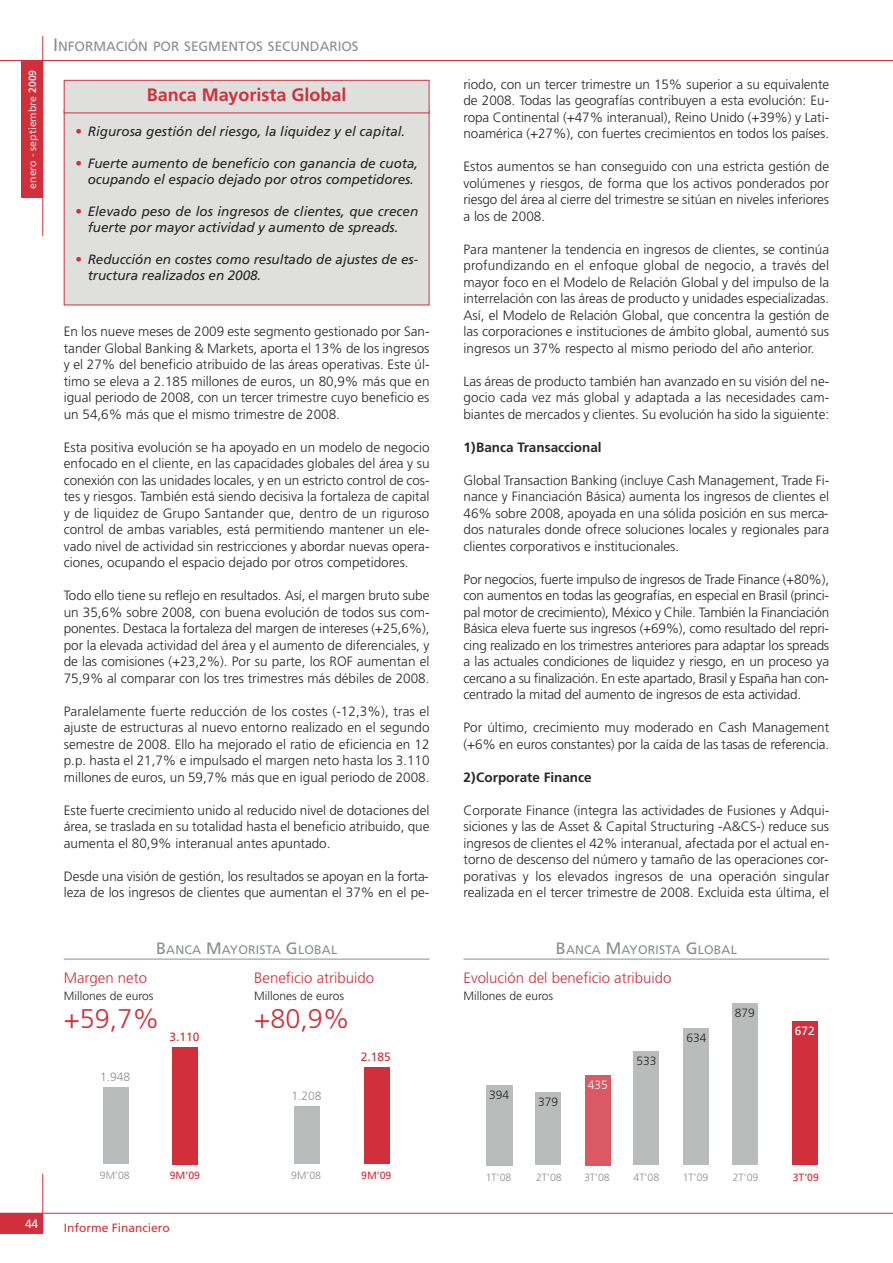
<style>
.page{position:relative;width:893px;height:1263px;background:#fff}
.page>*{position:absolute;margin:0;border:0;box-sizing:border-box;transform-origin:0 0}
.t1{font:300 27px "Frutiger";color:#d12f3b}
.t2{font:700 18px "Frutiger";color:#d12f3b}
.t3{font:300 15px "Frutiger";color:#d12f3b}
.t4{font:300 13.5px/16.5px "Frutiger";color:#272627;text-align:justify}
.t5{font:italic 13.5px/16.5px "Frutiger";letter-spacing:-.005em;color:#272627}
.t6{font:700 13.5px "Frutiger";color:#272627}
.t7{font:13.5px "Frutiger";color:#8a8c8e}
.t8{font:12.3px "Frutiger";letter-spacing:.01em;color:#8a8c8e}
.t9{font:300 12px "Frutiger";color:#272627}
.t10{font:12px "Frutiger";color:#d12f3b}
.t11{font:300 12px "Frutiger";color:#8a8c8e}
.t12{font:12px "Frutiger";color:#fff}
.t13{font:300 12px "Frutiger";color:#fff}
.t14{font:300 10.5px "Frutiger";color:#8a8c8e}
.t15{font:10.5px "Frutiger";color:#dfe0de}
.t16{font:10.5px "Frutiger";color:#d12f3b}
.s1{font-weight:700}
.s2{font-size:18px}
.s3{color:#d12f3b}
.s4{font-size:16.5px}
</style>
<div class="page">
<hr style="left:43px;top:36px;width:1px;height:200px;background:#d12f3b">
<hr style="left:43px;top:1174px;width:1px;height:60px;background:#d12f3b">
<hr style="left:0;top:60px;width:893px;height:1px;background:#d12f3b">
<hr style="left:0;top:1213px;width:893px;height:1px;background:#d12f3b">
<div style="left:21px;top:61px;width:22px;height:137px;background:#d12f3b"></div>
<div style="left:0;top:1213px;width:43px;height:21px;background:#d12f3b"></div>
<div style="left:103px;top:1088px;width:25px;height:76px;background:#babcbc"></div>
<div style="left:173px;top:1047px;width:25px;height:117px;background:#d12f3b"></div>
<div style="left:294px;top:1107px;width:26px;height:57px;background:#babcbc"></div>
<div style="left:364px;top:1067px;width:26px;height:97px;background:#d12f3b"></div>
<hr style="left:64px;top:959px;width:365px;height:1px;background:#8a8c8e">
<hr style="left:463px;top:959px;width:366px;height:1px;background:#8a8c8e">
<div style="left:684px;top:1028px;width:25px;height:137px;background:#babcbc"></div>
<div style="left:732px;top:1003px;width:26px;height:162px;background:#babcbc"></div>
<div style="left:792px;top:1021px;width:26px;height:144px;background:#d12f3b"></div>
<div style="left:486px;top:1085px;width:26px;height:80px;background:#babcbc"></div>
<div style="left:535px;top:1092px;width:26px;height:73px;background:#babcbc"></div>
<div style="left:585px;top:1075px;width:25px;height:90px;background:#da5963"></div>
<div style="left:634px;top:1051px;width:25px;height:114px;background:#babcbc"></div>
<div style="left:65px;top:111px;width:364px;height:194px;background:#dfe0de"></div>
<div style="left:65px;top:81px;width:364px;height:32px;background:#dfe0de"></div>
<div style="left:64px;top:80px;width:365px;height:33px;border:1px solid #d12f3b"></div>
<p class="t15" style="left:28px;top:189px;width:120px;rotate:-90deg">enero - septiembre <span class="s1">2009</span></p>
<p class="t7" style="left:53px;top:41px;width:307px"><span class="s2">I</span>NFORMACIÓN POR SEGMENTOS SECUNDARIOS</p>
<h2 class="t2" style="left:147px;top:88px;width:201px">Banca Mayorista Global</h2>
<p class="t5" style="left:75px;top:125px;width:332px"><span class="s3">•</span> Rigurosa gestión del riesgo, la liquidez y el capital.</p>
<p class="t5" style="left:88px;top:156px;width:332px;text-indent:-13px"><span class="s3">•</span> Fuerte aumento de beneficio con ganancia de cuota, ocupando el espacio dejado por otros competidores.</p>
<p class="t5" style="left:75px;top:204px;width:345px;text-align:center"><span class="s3">•</span> Elevado peso de los ingresos de clientes, que crecen fuerte por mayor actividad y aumento de spreads.</p>
<p class="t5" style="left:88px;top:252px;width:332px;text-indent:-13px"><span class="s3">•</span> Reducción en costes como resultado de ajustes de es&shy;tructura realizados en 2008.</p>
<p class="t4" style="left:64px;top:324px;width:367px">En los nueve meses de 2009 este segmento gestionado por San&shy;tander Global Banking &amp; Markets, aporta el 13% de los ingresos y el 27% del beneficio atribuido de las áreas operativas. Este úl&shy;timo se eleva a 2.185 millones de euros, un 80,9% más que en igual periodo de 2008, con un tercer trimestre cuyo beneficio es un 54,6% más que el mismo trimestre de 2008.</p>
<p class="t4" style="left:64px;top:440px;width:367px">Esta positiva evolución se ha apoyado en un modelo de negocio enfocado en el cliente, en las capacidades globales del área y su conexión con las unidades locales, y en un estricto control de cos&shy;tes y riesgos. También está siendo decisiva la fortaleza de capital y de liquidez de Grupo Santander que, dentro de un riguroso control de ambas variables, está permitiendo mantener un ele&shy;vado nivel de actividad sin restricciones y abordar nuevas opera&shy;ciones, ocupando el espacio dejado por otros competidores.</p>
<p class="t4" style="left:64px;top:588px;width:367px">Todo ello tiene su reflejo en resultados. Así, el margen bruto sube un 35,6% sobre 2008, con buena evolución de todos sus com&shy;ponentes. Destaca la fortaleza del margen de intereses (+25,6%), por la elevada actividad del área y el aumento de diferenciales, y de las comisiones (+23,2%). Por su parte, los ROF aumentan el 75,9% al comparar con los tres trimestres más débiles de 2008.</p>
<p class="t4" style="left:64px;top:704px;width:367px">Paralelamente fuerte reducción de los costes (-12,3%), tras el ajuste de estructuras al nuevo entorno realizado en el segundo semestre de 2008. Ello ha mejorado el ratio de eficiencia en 12 p.p. hasta el 21,7% e impulsado el margen neto hasta los 3.110 millones de euros, un 59,7% más que en igual periodo de 2008.</p>
<p class="t4" style="left:64px;top:803px;width:367px">Este fuerte crecimiento unido al reducido nivel de dotaciones del área, se traslada en su totalidad hasta el beneficio atribuido, que aumenta el 80,9% interanual antes apuntado.</p>
<p class="t4" style="left:64px;top:869px;width:367px">Desde una visión de gestión, los resultados se apoyan en la forta&shy;leza de los ingresos de clientes que aumentan el 37% en el pe-</p>
<p class="t4" style="left:463px;top:77px;width:367px">riodo, con un tercer trimestre un 15% superior a su equivalente de 2008. Todas las geografías contribuyen a esta evolución: Eu&shy;ropa Continental (+47% interanual), Reino Unido (+39%) y Lati&shy;noamérica (+27%), con fuertes crecimientos en todos los países.</p>
<p class="t4" style="left:463px;top:159px;width:367px">Estos aumentos se han conseguido con una estricta gestión de volúmenes y riesgos, de forma que los activos ponderados por riesgo del área al cierre del trimestre se sitúan en niveles inferiores a los de 2008.</p>
<p class="t4" style="left:463px;top:242px;width:367px">Para mantener la tendencia en ingresos de clientes, se continúa profundizando en el enfoque global de negocio, a través del mayor foco en el Modelo de Relación Global y del impulso de la interrelación con las áreas de producto y unidades especializadas.<br>Así, el Modelo de Relación Global, que concentra la gestión de las corporaciones e instituciones de ámbito global, aumentó sus ingresos un 37% respecto al mismo periodo del año anterior.</p>
<p class="t4" style="left:463px;top:374px;width:367px">Las áreas de producto también han avanzado en su visión del ne&shy;gocio cada vez más global y adaptada a las necesidades cam&shy;biantes de mercados y clientes. Su evolución ha sido la siguiente:</p>
<p class="t6" style="left:463px;top:442px;width:140px">1)Banca Transaccional</p>
<p class="t4" style="left:463px;top:473px;width:367px">Global Transaction Banking (incluye Cash Management, Trade Fi&shy;nance y Financiación Básica) aumenta los ingresos de clientes el 46% sobre 2008, apoyada en una sólida posición en sus merca&shy;dos naturales donde ofrece soluciones locales y regionales para clientes corporativos e institucionales.</p>
<p class="t4" style="left:463px;top:572px;width:367px">Por negocios, fuerte impulso de ingresos de Trade Finance (+80%), con aumentos en todas las geografías, en especial en Brasil (princi&shy;pal motor de crecimiento), México y Chile. También la Financiación Básica eleva fuerte sus ingresos (+69%), como resultado del repri&shy;cing realizado en los trimestres anteriores para adaptar los spreads a las actuales condiciones de liquidez y riesgo, en un proceso ya cercano a su finalización. En este apartado, Brasil y España han con&shy;centrado la mitad del aumento de ingresos de esta actividad.</p>
<p class="t4" style="left:463px;top:720px;width:367px">Por último, crecimiento muy moderado en Cash Management (+6% en euros constantes) por la caída de las tasas de referencia.</p>
<p class="t6" style="left:463px;top:772px;width:130px">2)Corporate Finance</p>
<p class="t4" style="left:463px;top:803px;width:367px">Corporate Finance (integra las actividades de Fusiones y Adqui&shy;siciones y las de Asset &amp; Capital Structuring -A&amp;CS-) reduce sus ingresos de clientes el 42% interanual, afectada por el actual en&shy;torno de descenso del número y tamaño de las operaciones cor&shy;porativas y los elevados ingresos de una operación singular realizada en el tercer trimestre de 2008. Excluida esta última, el</p>
<p class="t8" style="left:156px;top:945px;width:183px"><span class="s4">B</span>ANCA <span class="s4">M</span>AYORISTA <span class="s4">G</span>LOBAL</p>
<p class="t8" style="left:556px;top:945px;width:183px"><span class="s4">B</span>ANCA <span class="s4">M</span>AYORISTA <span class="s4">G</span>LOBAL</p>
<p class="t3" style="left:64px;top:972px;width:85px">Margen neto</p>
<p class="t9" style="left:64px;top:991px;width:91px">Millones de euros</p>
<h1 class="t1" style="left:64px;top:1008px;width:97px">+59,7%</h1>
<p class="t11" style="left:100px;top:1072px;width:31px">1.948</p>
<p class="t10" style="left:170px;top:1032px;width:31px">3.110</p>
<p class="t3" style="left:254px;top:972px;width:121px">Beneficio atribuido</p>
<p class="t9" style="left:254px;top:991px;width:91px">Millones de euros</p>
<h1 class="t1" style="left:254px;top:1008px;width:97px">+80,9%</h1>
<p class="t11" style="left:291px;top:1091px;width:31px">1.208</p>
<p class="t10" style="left:361px;top:1051px;width:31px">2.185</p>
<p class="t3" style="left:463px;top:972px;width:210px">Evolución del beneficio atribuido</p>
<p class="t9" style="left:463px;top:991px;width:91px">Millones de euros</p>
<p class="t9" style="left:489px;top:1089px;width:21px">394</p>
<p class="t9" style="left:538px;top:1097px;width:22px">379</p>
<p class="t13" style="left:588px;top:1079px;width:21px">435</p>
<p class="t9" style="left:636px;top:1056px;width:21px">533</p>
<p class="t9" style="left:686px;top:1033px;width:21px">634</p>
<p class="t9" style="left:735px;top:1008px;width:21px">879</p>
<p class="t12" style="left:795px;top:1026px;width:21px">672</p>
<p class="t12" style="left:25px;top:1219px;width:15px">44</p>
<p class="t14" style="left:100px;top:1171px;width:31px">9M’08</p>
<p class="t16" style="left:170px;top:1171px;width:32px">9M’09</p>
<p class="t10" style="left:64px;top:1223px;width:107px">Informe Financiero</p>
<p class="t14" style="left:291px;top:1171px;width:31px">9M’08</p>
<p class="t16" style="left:361px;top:1171px;width:32px">9M’09</p>
<p class="t14" style="left:486px;top:1173px;width:27px">1T’08</p>
<p class="t14" style="left:536px;top:1173px;width:27px">2T’08</p>
<p class="t14" style="left:584px;top:1173px;width:27px">3T’08</p>
<p class="t14" style="left:633px;top:1173px;width:27px">4T’08</p>
<p class="t14" style="left:683px;top:1173px;width:27px">1T’09</p>
<p class="t14" style="left:733px;top:1173px;width:27px">2T’09</p>
<p class="t16" style="left:793px;top:1173px;width:28px">3T’09</p>
</div>
